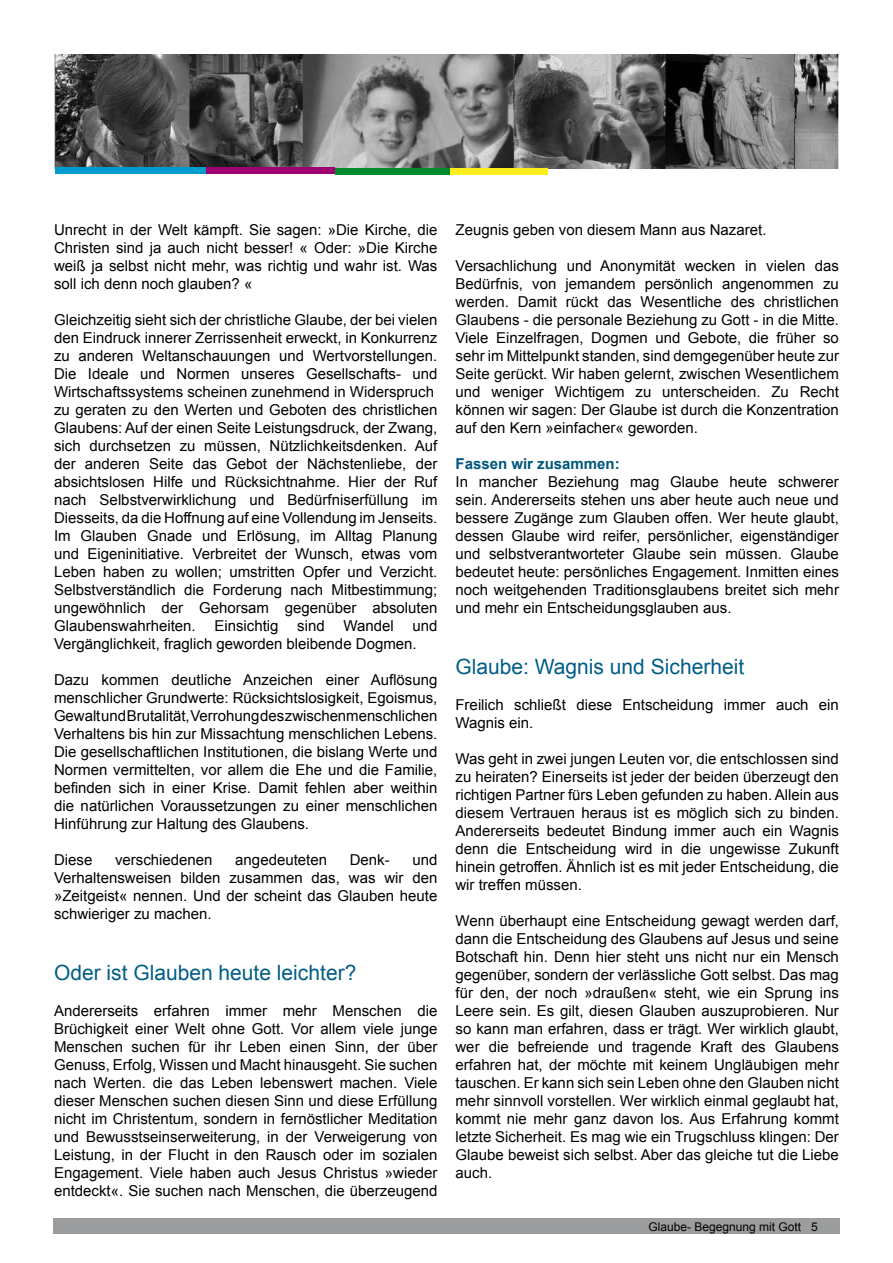
<style>
.page{position:relative;width:893px;height:1263px;background:#fff}
.page>*{position:absolute;margin:0;border:0;box-sizing:border-box;transform-origin:0 0}
.t1{font:21px "Arial";color:#005d85}
.t2{font:15px/18px "Arial";color:#000;text-align:justify}
.t3{font:700 15px "Arial";color:#00567c}
.t4{font:12px "Arial";color:#000}
</style>
<div class="page">
<div style="left:53px;top:1218px;width:786px;height:16px;background:#9c9d9f"></div>
<img style="left:54px;top:54px;width:785px;height:114px">
<div style="left:55px;top:168px;width:151px;height:6px;background:#009ccf"></div>
<div style="left:206px;top:168px;width:129px;height:6px;background:#9f0072"></div>
<div style="left:335px;top:168px;width:116px;height:6px;background:#008a30"></div>
<div style="left:451px;top:168px;width:97px;height:6px;background:#ffee1d"></div>
<p class="t2" style="left:54px;top:221px;width:385px">Unrecht in der Welt kämpft. Sie sagen: »Die Kirche, die Christen sind ja auch nicht besser! « Oder: »Die Kirche weiß ja selbst nicht mehr, was richtig und wahr ist. Was soll ich denn noch glauben? «</p>
<p class="t2" style="left:54px;top:311px;width:385px;text-align:left">Gleichzeitig sieht sich der christliche Glaube, der bei vielen den Eindruck innerer Zerrissenheit erweckt, in Konkurrenz zu anderen Weltanschauungen und Wertvorstellungen.<br>Die Ideale und Normen unseres Gesellschafts- und Wirtschaftssystems scheinen zunehmend in Widerspruch zu geraten zu den Werten und Geboten des christlichen Glaubens: Auf der einen Seite Leistungsdruck, der Zwang, sich durchsetzen zu müssen, Nützlichkeitsdenken. Auf der anderen Seite das Gebot der Nächstenliebe, der absichtslosen Hilfe und Rücksichtnahme. Hier der Ruf nach Selbstverwirklichung und Bedürfniserfüllung im Diesseits, da die Hoffnung auf eine Vollendung im Jenseits.<br>Im Glauben Gnade und Erlösung, im Alltag Planung und Eigeninitiative. Verbreitet der Wunsch, etwas vom Leben haben zu wollen; umstritten Opfer und Verzicht.<br>Selbstverständlich die Forderung nach Mitbestimmung; ungewöhnlich der Gehorsam gegenüber absoluten Glaubenswahrheiten. Einsichtig sind Wandel und Vergänglichkeit, fraglich geworden bleibende Dogmen.</p>
<p class="t2" style="left:54px;top:671px;width:385px">Dazu kommen deutliche Anzeichen einer Auflösung menschlicher Grundwerte: Rücksichtslosigkeit, Egoismus, Gewalt und Brutalität, Verrohung des zwischenmenschlichen Verhaltens bis hin zur Missachtung menschlichen Lebens.<br>Die gesellschaftlichen Institutionen, die bislang Werte und Normen vermittelten, vor allem die Ehe und die Familie, befinden sich in einer Krise. Damit fehlen aber weithin die natürlichen Voraussetzungen zu einer menschlichen Hinführung zur Haltung des Glaubens.</p>
<p class="t2" style="left:54px;top:851px;width:40px">Diese</p>
<p class="t2" style="left:115px;top:851px;width:99px">verschiedenen</p>
<p class="t2" style="left:235px;top:851px;width:93px">angedeuteten</p>
<p class="t2" style="left:350px;top:851px;width:42px">Denk-</p>
<p class="t2" style="left:54px;top:851px;width:385px;text-indent:358px">und Verhaltensweisen bilden zusammen das, was wir den »Zeitgeist« nennen. Und der scheint das Glauben heute schwieriger zu machen.</p>
<h1 class="t1" style="left:54px;top:959px;width:304px">Oder ist Glauben heute leichter?</h1>
<p class="t2" style="left:54px;top:1002px;width:385px">Andererseits erfahren immer mehr Menschen die Brüchigkeit einer Welt ohne Gott. Vor allem viele junge Menschen suchen für ihr Leben einen Sinn, der über Genuss, Erfolg, Wissen und Macht hinausgeht. Sie suchen nach Werten. die das Leben lebenswert machen. Viele dieser Menschen suchen diesen Sinn und diese Erfüllung nicht im Christentum, sondern in fernöstlicher Meditation und Bewusstseinserweiterung, in der Verweigerung von Leistung, in der Flucht in den Rausch oder im sozialen Engagement. Viele haben auch Jesus Christus »wieder entdeckt«. Sie suchen nach Menschen, die überzeugend</p>
<p class="t2" style="left:455px;top:221px;width:312px">Zeugnis geben von diesem Mann aus Nazaret.</p>
<p class="t2" style="left:455px;top:257px;width:385px">Versachlichung und Anonymität wecken in vielen das Bedürfnis, von jemandem persönlich angenommen zu werden. Damit rückt das Wesentliche des christlichen Glaubens - die personale Beziehung zu Gott - in die Mitte.<br>Viele Einzelfragen, Dogmen und Gebote, die früher so sehr im Mittelpunkt standen, sind demgegenüber heute zur Seite gerückt. Wir haben gelernt, zwischen Wesentlichem und weniger Wichtigem zu unterscheiden. Zu Recht können wir sagen: Der Glaube ist durch die Konzentration auf den Kern »einfacher« geworden.</p>
<p class="t3" style="left:455px;top:454px;width:166px">Fassen wir zusammen:</p>
<p class="t2" style="left:455px;top:473px;width:385px">In mancher Beziehung mag Glaube heute schwerer sein. Andererseits stehen uns aber heute auch neue und bessere Zugänge zum Glauben offen. Wer heute glaubt, dessen Glaube wird reifer, persönlicher, eigenständiger und selbstverantworteter Glaube sein müssen. Glaube bedeutet heute: persönliches Engagement. Inmitten eines noch weitgehenden Traditionsglaubens breitet sich mehr und mehr ein Entscheidungsglauben aus.</p>
<h1 class="t1" style="left:455px;top:653px;width:290px">Glaube: Wagnis und Sicherheit</h1>
<p class="t2" style="left:455px;top:696px;width:385px">Freilich schließt diese Entscheidung immer auch ein<br>Wagnis ein.</p>
<p class="t2" style="left:455px;top:750px;width:385px">Was geht in zwei jungen Leuten vor, die entschlossen sind zu heiraten? Einerseits ist jeder der beiden überzeugt den richtigen Partner fürs Leben gefunden zu haben. Allein aus diesem Vertrauen heraus ist es möglich sich zu binden.<br>Andererseits bedeutet Bindung immer auch ein Wagnis denn die Entscheidung wird in die ungewisse Zukunft hinein getroffen. Ähnlich ist es mit jeder Entscheidung, die wir treffen müssen.</p>
<p class="t2" style="left:455px;top:912px;width:385px">Wenn überhaupt eine Entscheidung gewagt werden darf, dann die Entscheidung des Glaubens auf Jesus und seine Botschaft hin. Denn hier steht uns nicht nur ein Mensch gegenüber, sondern der verlässliche Gott selbst. Das mag für den, der noch »draußen« steht, wie ein Sprung ins Leere sein. Es gilt, diesen Glauben auszuprobieren. Nur so kann man erfahren, dass er trägt. Wer wirklich glaubt, wer die befreiende und tragende Kraft des Glaubens erfahren hat, der möchte mit keinem Ungläubigen mehr tauschen. Er kann sich sein Leben ohne den Glauben nicht mehr sinnvoll vorstellen. Wer wirklich einmal geglaubt hat, kommt nie mehr ganz davon los. Aus Erfahrung kommt letzte Sicherheit. Es mag wie ein Trugschluss klingen: Der Glaube beweist sich selbst. Aber das gleiche tut die Liebe auch.</p>
<p class="t4" style="left:648px;top:1218px;width:171px">Glaube- Begegnung mit Gott 5</p>
</div>
